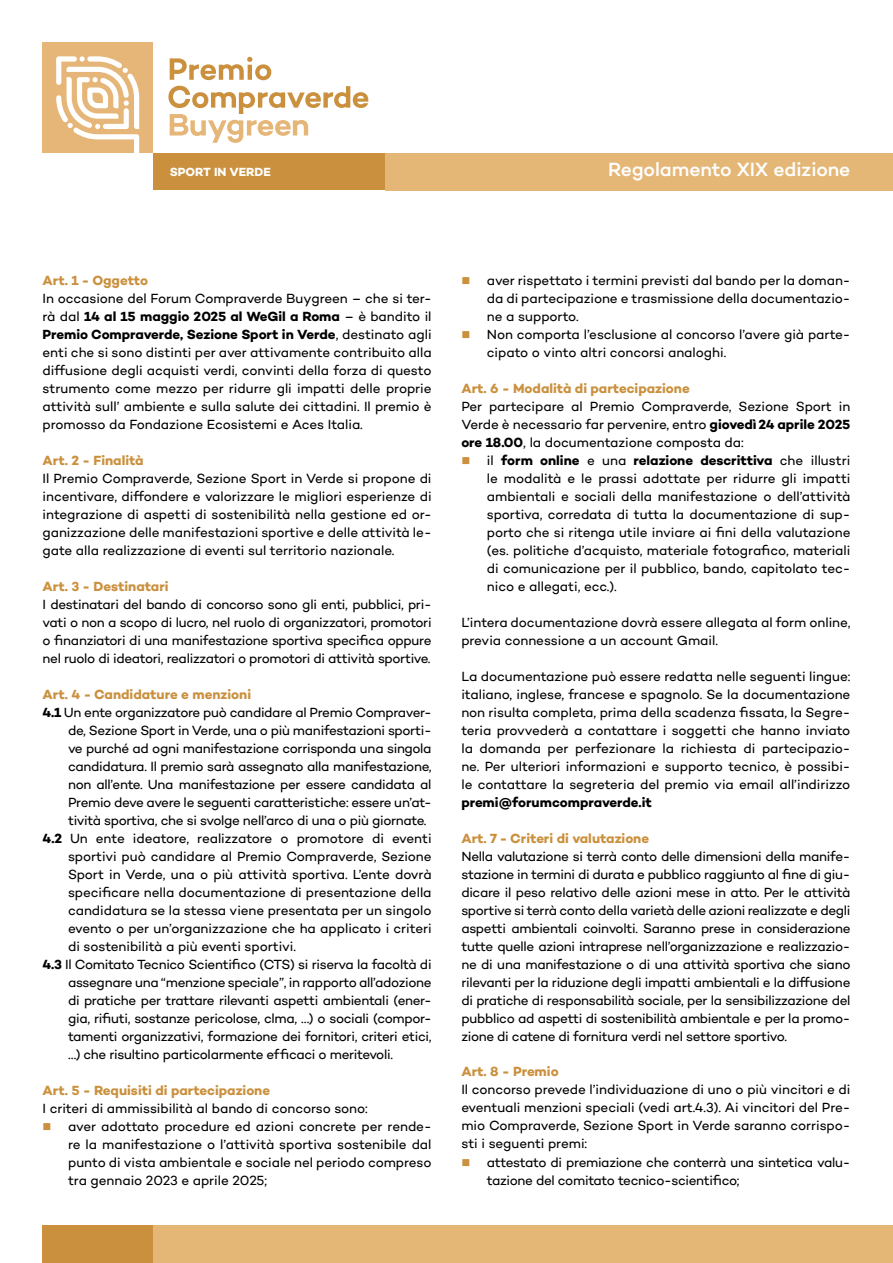
<style>
.page{position:relative;width:893px;height:1263px;background:#fff}
.page>*{position:absolute;margin:0;border:0;box-sizing:border-box;transform-origin:0 0}
.t1{font:500 19.5px "Campton";letter-spacing:-.005em;color:#fff}
.t2{font:13.5px/18px "Campton";letter-spacing:-.02em;color:#000;text-align:justify}
.t3{font:700 13.5px "Campton";color:#ca903d}
.t4{font:13.5px "Campton";color:#000}
.t5{font:700 13.5px "Campton";letter-spacing:-.01em;color:#000}
.t6{font:700 12px "Campton";color:#fff}
.s1{font-weight:700}
.s2{color:#ca903d}
</style>
<div class="page">
<div style="left:43px;top:1226px;width:110px;height:37px;background:#ca903d"></div>
<div style="left:153px;top:1226px;width:740px;height:37px;background:#e4b777"></div>
<div style="left:153px;top:153px;width:233px;height:37px;background:#ca903d"></div>
<div style="left:43px;top:43px;width:110px;height:110px;background:#e5b677"></div>
<svg style="left:170px;top:57px;width:101px;height:23px"></svg>
<svg style="left:168px;top:86px;width:200px;height:57px"></svg>
<svg style="left:56px;top:56px;width:83px;height:97px"></svg>
<div style="left:386px;top:153px;width:507px;height:37px;background:#e4b777"></div>
<p class="t6" style="left:170px;top:164px;width:103px">SPORT IN VERDE</p>
<h1 class="t1" style="left:608px;top:157px;width:244px">Regolamento XIX edizione</h1>
<p class="t3" style="left:43px;top:271px;width:107px">Art. 1 - Oggetto</p>
<p class="t2" style="left:43px;top:289px;width:391px">In occasione del Forum Compraverde Buygreen – che si ter&shy;rà dal <span class="s1">14 al 15 maggio 2025 al WeGil a Roma</span> – è bandito il <span class="s1">Premio Compraverde, Sezione Sport in Verde</span>, destinato agli enti che si sono distinti per aver attivamente contribuito alla diffusione degli acquisti verdi, convinti della forza di questo strumento come mezzo per ridurre gli impatti delle proprie attività sull’ ambiente e sulla salute dei cittadini. Il premio è promosso da Fondazione Ecosistemi e Aces Italia.</p>
<p class="t3" style="left:43px;top:451px;width:103px">Art. 2 - Finalità</p>
<p class="t2" style="left:43px;top:469px;width:391px">Il Premio Compraverde, Sezione Sport in Verde si propone di incentivare, diffondere e valorizzare le migliori esperienze di integrazione di aspetti di sostenibilità nella gestione ed or&shy;ganizzazione delle manifestazioni sportive e delle attività le&shy;gate alla realizzazione di eventi sul territorio nazionale.</p>
<p class="t3" style="left:43px;top:577px;width:128px">Art. 3 - Destinatari</p>
<p class="t2" style="left:43px;top:595px;width:391px">I destinatari del bando di concorso sono gli enti, pubblici, pri&shy;vati o non a scopo di lucro, nel ruolo di organizzatori, promotori o finanziatori di una manifestazione sportiva specifica oppure nel ruolo di ideatori, realizzatori o promotori di attività sportive.</p>
<p class="t3" style="left:43px;top:685px;width:210px">Art. 4 - Candidature e menzioni</p>
<p class="t2" style="left:43px;top:703px;width:391px"><span class="s1">4.1</span> Un ente organizzatore può candidare al Premio Compraver-</p>
<p class="t2" style="left:68px;top:721px;width:365px">de, Sezione Sport in Verde, una o più manifestazioni sporti-</p>
<p class="t2" style="left:68px;top:739px;width:365px">ve purché ad ogni manifestazione corrisponda una singola</p>
<p class="t2" style="left:68px;top:757px;width:365px">candidatura. Il premio sarà assegnato alla manifestazione,</p>
<p class="t2" style="left:68px;top:775px;width:365px">non all’ente. Una manifestazione per essere candidata al</p>
<p class="t2" style="left:68px;top:793px;width:365px">Premio deve avere le seguenti caratteristiche: essere un’at-</p>
<p class="t2" style="left:68px;top:811px;width:360px">tività sportiva, che si svolge nell’arco di una o più giornate.</p>
<p class="t2" style="left:43px;top:829px;width:391px"><span class="s1">4.2</span> Un ente ideatore, realizzatore o promotore di eventi</p>
<p class="t2" style="left:68px;top:847px;width:365px">sportivi può candidare al Premio Compraverde, Sezione</p>
<p class="t2" style="left:68px;top:865px;width:365px">Sport in Verde, una o più attività sportiva. L’ente dovrà</p>
<p class="t2" style="left:68px;top:883px;width:365px">specificare nella documentazione di presentazione della</p>
<p class="t2" style="left:68px;top:901px;width:365px">candidatura se la stessa viene presentata per un singolo</p>
<p class="t2" style="left:68px;top:919px;width:365px">evento o per un’organizzazione che ha applicato i criteri</p>
<p class="t2" style="left:68px;top:937px;width:229px">di sostenibilità a più eventi sportivi.</p>
<p class="t2" style="left:43px;top:955px;width:391px"><span class="s1">4.3</span> Il Comitato Tecnico Scientifico (CTS) si riserva la facoltà di</p>
<p class="t2" style="left:68px;top:973px;width:365px">assegnare una “menzione speciale”, in rapporto all’adozione</p>
<p class="t2" style="left:68px;top:991px;width:365px">di pratiche per trattare rilevanti aspetti ambientali (ener-</p>
<p class="t2" style="left:68px;top:1009px;width:365px">gia, rifiuti, sostanze pericolose, clma, …) o sociali (compor-</p>
<p class="t2" style="left:68px;top:1027px;width:365px">tamenti organizzativi, formazione dei fornitori, criteri etici,</p>
<p class="t2" style="left:68px;top:1045px;width:326px">…) che risultino particolarmente efficaci o meritevoli.</p>
<p class="t3" style="left:43px;top:1081px;width:229px">Art. 5 - Requisiti di partecipazione</p>
<p class="t4" style="left:43px;top:1099px;width:327px">I criteri di ammissibilità al bando di concorso sono:</p>
<p class="t2" style="left:68px;top:1117px;width:365px;text-indent:-26px"><span class="s2">■</span> aver adottato procedure ed azioni concrete per rende&shy;re la manifestazione o l’attività sportiva sostenibile dal punto di vista ambientale e sociale nel periodo compreso tra gennaio 2023 e aprile 2025;</p>
<p class="t2" style="left:487px;top:271px;width:365px;text-indent:-26px"><span class="s2">■</span> aver rispettato i termini previsti dal bando per la doman&shy;da di partecipazione e trasmissione della documentazio&shy;ne a supporto.</p>
<p class="t2" style="left:487px;top:325px;width:365px;text-indent:-26px"><span class="s2">■</span> Non comporta l’esclusione al concorso l’avere già parte&shy;cipato o vinto altri concorsi analoghi.</p>
<p class="t3" style="left:461px;top:379px;width:230px">Art. 6 - Modalità di partecipazione</p>
<p class="t2" style="left:461px;top:397px;width:391px">Per partecipare al Premio Compraverde, Sezione Sport in Verde è necessario far pervenire, entro <span class="s1">giovedì 24 aprile 2025 ore 18.00</span>, la documentazione composta da:</p>
<p class="t2" style="left:487px;top:451px;width:365px;text-indent:-26px"><span class="s2">■</span> il <span class="s1">form online</span> e una <span class="s1">relazione descrittiva</span> che illustri le modalità e le prassi adottate per ridurre gli impatti ambientali e sociali della manifestazione o dell’attività sportiva, corredata di tutta la documentazione di sup&shy;porto che si ritenga utile inviare ai fini della valutazione (es. politiche d’acquisto, materiale fotografico, materiali di comunicazione per il pubblico, bando, capitolato tec&shy;nico e allegati, ecc.).</p>
<p class="t2" style="left:461px;top:613px;width:391px">L’intera documentazione dovrà essere allegata al form online, previa connessione a un account Gmail.</p>
<p class="t2" style="left:461px;top:667px;width:391px">La documentazione può essere redatta nelle seguenti lingue: italiano, inglese, francese e spagnolo. Se la documentazione non risulta completa, prima della scadenza fissata, la Segre&shy;teria provvederà a contattare i soggetti che hanno inviato la domanda per perfezionare la richiesta di partecipazio&shy;ne. Per ulteriori informazioni e supporto tecnico, è possibi&shy;le contattare la segreteria del premio via email all’indirizzo</p>
<p class="t5" style="left:461px;top:793px;width:192px">premi@forumcompraverde.it</p>
<p class="t3" style="left:461px;top:829px;width:189px">Art. 7 - Criteri di valutazione</p>
<p class="t2" style="left:461px;top:847px;width:391px">Nella valutazione si terrà conto delle dimensioni della manife&shy;stazione in termini di durata e pubblico raggiunto al fine di giu&shy;dicare il peso relativo delle azioni mese in atto. Per le attività sportive si terrà conto della varietà delle azioni realizzate e degli aspetti ambientali coinvolti. Saranno prese in considerazione tutte quelle azioni intraprese nell’organizzazione e realizzazio&shy;ne di una manifestazione o di una attività sportiva che siano rilevanti per la riduzione degli impatti ambientali e la diffusione di pratiche di responsabilità sociale, per la sensibilizzazione del pubblico ad aspetti di sostenibilità ambientale e per la promo&shy;zione di catene di fornitura verdi nel settore sportivo.</p>
<p class="t3" style="left:461px;top:1063px;width:99px">Art. 8 - Premio</p>
<p class="t2" style="left:461px;top:1080px;width:391px">Il concorso prevede l’individuazione di uno o più vincitori e di eventuali menzioni speciali (vedi art.4.3). Ai vincitori del Pre&shy;mio Compraverde, Sezione Sport in Verde saranno corrispo&shy;sti i seguenti premi:</p>
<p class="t2" style="left:487px;top:1153px;width:365px;text-indent:-26px"><span class="s2">■</span> attestato di premiazione che conterrà una sintetica valu&shy;tazione del comitato tecnico-scientifico;</p>
</div>
